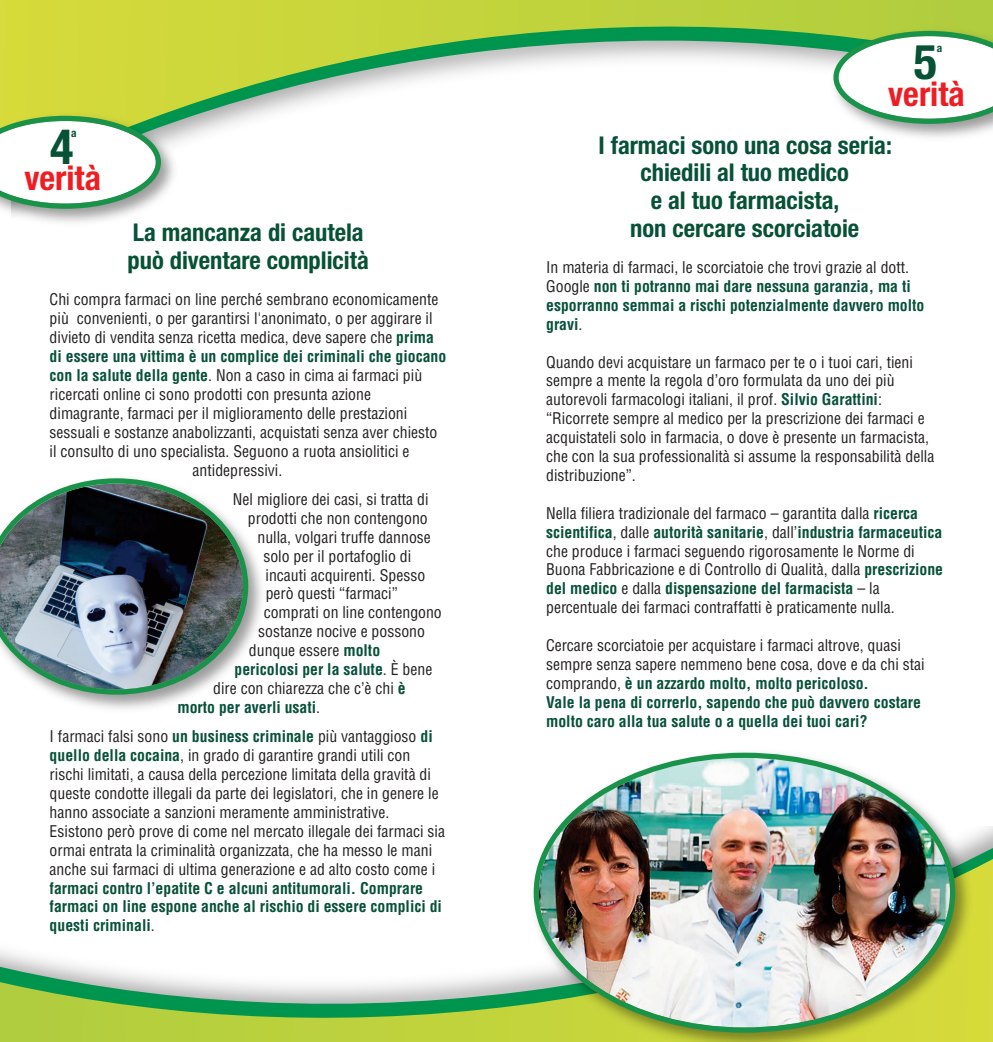
<style>
.page{position:relative;width:993px;height:1042px;background:#fff}
.page>*{position:absolute;margin:0;border:0;box-sizing:border-box;transform-origin:0 0}
.t1{font:700 condensed 48.48px "Helvetica Neue";color:#075137}
.t2{font:700 condensed 33.95px "Helvetica Neue";color:#ee1d23}
.t3{font:700 condensed 24.5px/27.7px "Helvetica Neue";color:#075137;text-align:center}
.t4{font:condensed 15.75px/18.9px "Helvetica";color:#231f20}
.t5{font:700 condensed 15.75px/18.9px "Helvetica";color:#075137}
.t6{font:700 condensed 11.38px "Helvetica Neue";color:#075137}
.s1{font-weight:400;color:#231f20}
.s2{font-weight:700;color:#075137}
</style>
<div class="page">
<svg style="left:0;top:0;width:992px;height:141px"></svg>
<svg style="left:0;top:845px;width:992px;height:197px"></svg>
<img style="left:525px;top:833px;width:452px;height:209px">
<img style="left:533px;top:752px;width:421px;height:280px">
<img style="left:58px;top:546px;width:204px;height:163px">
<img style="left:0;top:478px;width:248px;height:217px">
<img style="left:0;top:108px;width:183px;height:115px">
<svg style="left:0;top:116px;width:161px;height:93px"></svg>
<img style="left:825px;top:23px;width:167px;height:118px">
<svg style="left:833px;top:31px;width:159px;height:93px"></svg>
<h1 class="t1" style="left:50px;top:107px;width:25px">4</h1>
<p class="t6" style="left:71px;top:123px;width:7px">a</p>
<h2 class="t2" style="left:24px;top:150px;width:78px">verità</h2>
<h1 class="t1" style="left:913px;top:22px;width:25px">5</h1>
<p class="t6" style="left:936px;top:38px;width:7px">a</p>
<h2 class="t2" style="left:887px;top:65px;width:78px">verità</h2>
<h3 class="t3" style="left:598px;top:129px;width:295px">I farmaci sono una cosa seria: chiedili al tuo medico<br>e al tuo farmacista,</h3>
<h3 class="t3" style="left:133px;top:217px;width:232px">La mancanza di cautela</h3>
<h3 class="t3" style="left:630px;top:212px;width:230px">non cercare scorciatoie</h3>
<h3 class="t3" style="left:127px;top:244px;width:243px">può diventare complicità</h3>
<p class="t5" style="left:546px;top:258px;width:379px"><span class="s1">In materia di farmaci, le scorciatoie che trovi grazie al dott.<br>Google</span> non ti potranno mai dare nessuna garanzia, ma ti esporranno semmai a rischi potenzialmente davvero molto gravi<span class="s1">.</span></p>
<p class="t4" style="left:546px;top:353px;width:389px">Quando devi acquistare un farmaco per te o i tuoi cari, tieni sempre a mente la regola d’oro formulata da uno dei più autorevoli farmacologi italiani, il prof. <span class="s2">Silvio Garattini</span>: “Ricorrete sempre al medico per la prescrizione dei farmaci e acquistateli solo in farmacia, o dove è presente un farmacista, che con la sua professionalità si assume la responsabilità della distribuzione”.</p>
<p class="t4" style="left:546px;top:504px;width:398px">Nella filiera tradizionale del farmaco – garantita dalla <span class="s2">ricerca scientifica</span>, dalle <span class="s2">autorità sanitarie</span>, dall’<span class="s2">industria farmaceutica </span>che produce i farmaci seguendo rigorosamente le Norme di Buona Fabbricazione e di Controllo di Qualità, dalla <span class="s2">prescrizione del medico</span> e dalla <span class="s2">dispensazione del farmacista</span> – la percentuale dei farmaci contraffatti è praticamente nulla.</p>
<p class="t5" style="left:546px;top:636px;width:380px"><span class="s1">Cercare scorciatoie per acquistare i farmaci altrove, quasi sempre senza sapere nemmeno bene cosa, dove e da chi stai comprando,</span> è un azzardo molto, molto pericoloso.<br>Vale la pena di correrlo, sapendo che può davvero costare molto caro alla tua salute o a quella dei tuoi cari?</p>
<p class="t4" style="left:50px;top:290px;width:390px">Chi compra farmaci on line perché sembrano economicamente</p>
<p class="t4" style="left:50px;top:309px;width:384px">più convenienti, o per garantirsi l'anonimato, o per aggirare il</p>
<p class="t4" style="left:50px;top:328px;width:385px">divieto di vendita senza ricetta medica, deve sapere che <span class="s2">prima</span></p>
<p class="t5" style="left:50px;top:347px;width:398px">di essere una vittima è un complice dei criminali che giocano</p>
<p class="t4" style="left:50px;top:366px;width:374px"><span class="s2">con la salute della gente</span>. Non a caso in cima ai farmaci più</p>
<p class="t4" style="left:50px;top:385px;width:323px">ricercati online ci sono prodotti con presunta azione</p>
<p class="t4" style="left:50px;top:404px;width:359px">dimagrante, farmaci per il miglioramento delle prestazioni</p>
<p class="t4" style="left:50px;top:423px;width:389px">sessuali e sostanze anabolizzanti, acquistati senza aver chiesto</p>
<p class="t4" style="left:50px;top:442px;width:361px">il consulto di uno specialista. Seguono a ruota ansiolitici e</p>
<p class="t4" style="left:192px;top:461px;width:91px">antidepressivi.</p>
<p class="t4" style="left:233px;top:490px;width:197px">Nel migliore dei casi, si tratta di</p>
<p class="t4" style="left:248px;top:509px;width:181px">prodotti che non contengono</p>
<p class="t4" style="left:257px;top:528px;width:175px">nulla, volgari truffe dannose</p>
<p class="t4" style="left:263px;top:547px;width:149px">solo per il portafoglio di</p>
<p class="t4" style="left:265px;top:566px;width:161px">incauti acquirenti. Spesso</p>
<p class="t4" style="left:265px;top:584px;width:134px">però questi “farmaci”</p>
<p class="t4" style="left:263px;top:603px;width:180px">comprati on line contengono</p>
<p class="t4" style="left:258px;top:622px;width:168px">sostanze nocive e possono</p>
<p class="t4" style="left:249px;top:641px;width:133px">dunque essere <span class="s2">molto</span></p>
<p class="t5" style="left:234px;top:660px;width:199px">pericolosi per la salute<span class="s1">. È bene</span></p>
<p class="t4" style="left:213px;top:679px;width:194px">dire con chiarezza che c’è chi <span class="s2">è</span></p>
<p class="t5" style="left:177px;top:698px;width:144px">morto per averli usati<span class="s1">.</span></p>
<p class="t4" style="left:50px;top:727px;width:397px">I farmaci falsi sono <span class="s2">un business criminale</span> più vantaggioso <span class="s2">di quello della cocaina</span>, in grado di garantire grandi utili con rischi limitati, a causa della percezione limitata della gravità di queste condotte illegali da parte dei legislatori, che in genere le hanno associate a sanzioni meramente amministrative.<br>Esistono però prove di come nel mercato illegale dei farmaci sia ormai entrata la criminalità organizzata, che ha messo le mani anche sui farmaci di ultima generazione e ad alto costo come i</p>
<p class="t5" style="left:50px;top:878px;width:393px">farmaci contro l’epatite C e alcuni antitumorali. Comprare farmaci on line espone anche al rischio di essere complici di questi criminali<span class="s1">.</span></p>
</div>
